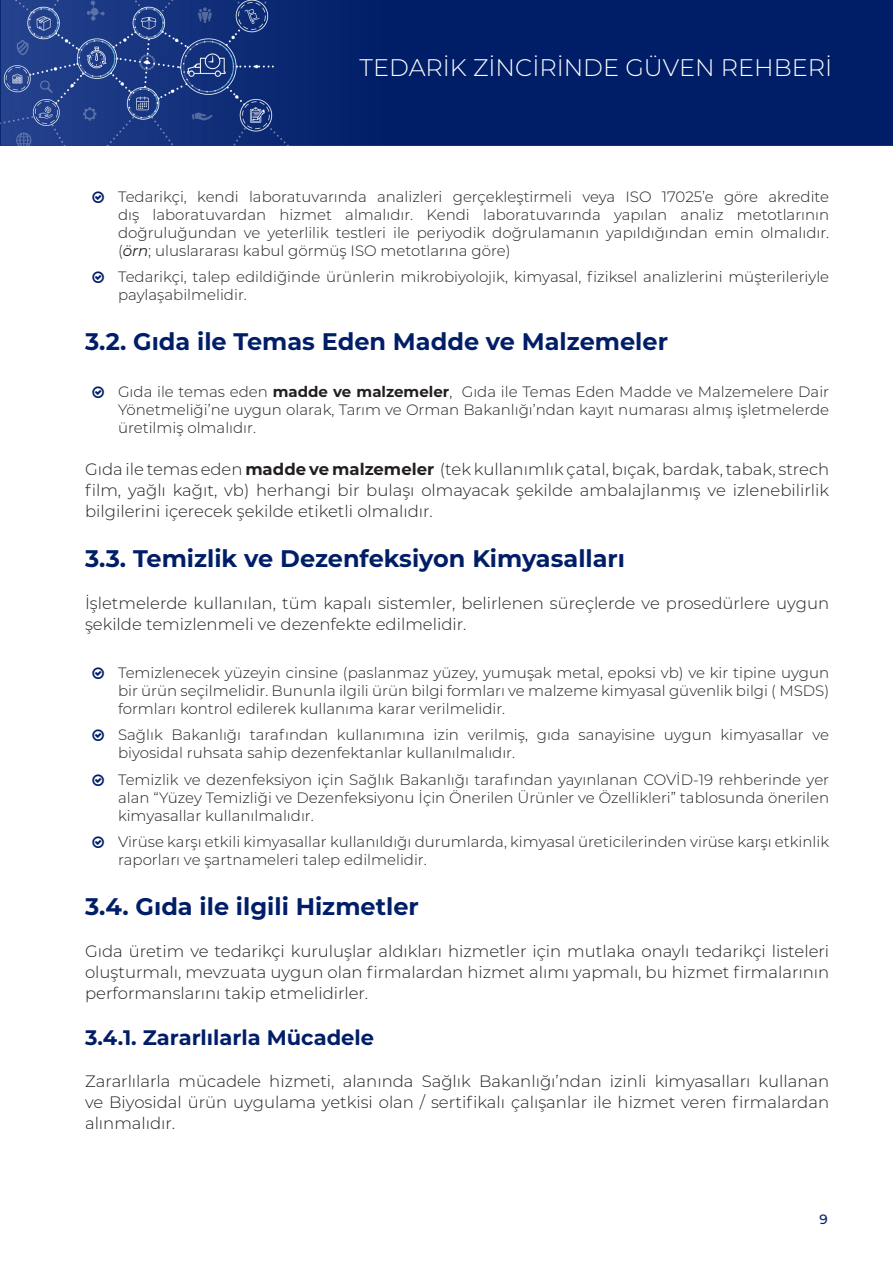
<style>
.page{position:relative;width:893px;height:1263px;background:#fff}
.page>*{position:absolute;margin:0;border:0;box-sizing:border-box;transform-origin:0 0}
._1_1_Title{font:700 24px "Montserrat";color:#001e68}
.t1{font:300 24px "Montserrat";color:#fff}
._1_1_1_Title{font:700 21px "Montserrat";color:#001e68}
.t2{font:300 16.5px/21px "Montserrat";color:#231f20;text-align:justify}
.t3{font:300 15px/18px "Montserrat";color:#231f20;text-align:justify}
.t4{font:500 13.5px "Montserrat";color:#001e68}
.s1{font-weight:400;font-style:italic}
.s2{font-weight:700}
</style>
<div class="page">
<img style="left:0;top:0;width:893px;height:146px">
<h1 class="t1" style="left:360px;top:51px;width:474px">TEDARİK ZİNCİRİNDE GÜVEN REHBERİ</h1>
<p class="t3" style="left:118px;top:187px;width:713px">Tedarikçi, kendi laboratuvarında analizleri gerçekleştirmeli veya ISO 17025’e göre akredite dış laboratuvardan hizmet almalıdır. Kendi laboratuvarında yapılan analiz metotlarının doğruluğundan ve yeterlilik testleri ile periyodik doğrulamanın yapıldığından emin olmalıdır. (<span class="s1">örn</span>; uluslararası kabul görmüş ISO metotlarına göre)</p>
<p class="t3" style="left:118px;top:267px;width:713px">Tedarikçi, talep edildiğinde ürünlerin mikrobiyolojik, kimyasal, fiziksel analizlerini müşterileriyle paylaşabilmelidir.</p>
<p class="_1_1_Title" style="left:85px;top:324px;width:584px">3.2. Gıda ile Temas Eden Madde ve Malzemeler</p>
<p class="t3" style="left:118px;top:383px;width:713px">Gıda ile temas eden <span class="s2">madde ve malzemeler</span>, Gıda ile Temas Eden Madde ve Malzemelere Dair Yönetmeliği’ne uygun olarak, Tarım ve Orman Bakanlığı’ndan kayıt numarası almış işletmelerde üretilmiş olmalıdır.</p>
<p class="t2" style="left:85px;top:459px;width:746px">Gıda ile temas eden <span class="s2">madde ve malzemeler</span> (tek kullanımlık çatal, bıçak, bardak, tabak, strech film, yağlı kağıt, vb) herhangi bir bulaşı olmayacak şekilde ambalajlanmış ve izlenebilirlik bilgilerini içerecek şekilde etiketli olmalıdır.</p>
<p class="_1_1_Title" style="left:85px;top:541px;width:541px">3.3. Temizlik ve Dezenfeksiyon Kimyasalları</p>
<p class="t2" style="left:85px;top:592px;width:746px">İşletmelerde kullanılan, tüm kapalı sistemler, belirlenen süreçlerde ve prosedürlere uygun şekilde temizlenmeli ve dezenfekte edilmelidir.</p>
<p class="t3" style="left:118px;top:663px;width:713px">Temizlenecek yüzeyin cinsine (paslanmaz yüzey, yumuşak metal, epoksi vb) ve kir tipine uygun bir ürün seçilmelidir. Bununla ilgili ürün bilgi formları ve malzeme kimyasal güvenlik bilgi ( MSDS) formları kontrol edilerek kullanıma karar verilmelidir.</p>
<p class="t3" style="left:118px;top:725px;width:713px">Sağlık Bakanlığı tarafından kullanımına izin verilmiş, gıda sanayisine uygun kimyasallar ve biyosidal ruhsata sahip dezenfektanlar kullanılmalıdır.</p>
<p class="t3" style="left:118px;top:770px;width:713px">Temizlik ve dezenfeksiyon için Sağlık Bakanlığı tarafından yayınlanan COVİD-19 rehberinde yer alan “Yüzey Temizliği ve Dezenfeksiyonu İçin Önerilen Ürünler ve Özellikleri” tablosunda önerilen kimyasallar kullanılmalıdır.</p>
<p class="t3" style="left:118px;top:832px;width:713px">Virüse karşı etkili kimyasallar kullanıldığı durumlarda, kimyasal üreticilerinden virüse karşı etkinlik raporları ve şartnameleri talep edilmelidir.</p>
<p class="_1_1_Title" style="left:85px;top:889px;width:335px">3.4. Gıda ile ilgili Hizmetler</p>
<p class="t2" style="left:85px;top:940px;width:746px">Gıda üretim ve tedarikçi kuruluşlar aldıkları hizmetler için mutlaka onaylı tedarikçi listeleri oluşturmalı, mevzuata uygun olan firmalardan hizmet alımı yapmalı, bu hizmet firmalarının performanslarını takip etmelidirler.</p>
<p class="_1_1_1_Title" style="left:85px;top:1023px;width:291px">3.4.1. Zararlılarla Mücadele</p>
<p class="t2" style="left:85px;top:1070px;width:746px">Zararlılarla mücadele hizmeti, alanında Sağlık Bakanlığı’ndan izinli kimyasalları kullanan ve Biyosidal ürün uygulama yetkisi olan / sertifikalı çalışanlar ile hizmet veren firmalardan alınmalıdır.</p>
<p class="t4" style="left:819px;top:1209px;width:10px">9</p>
</div>
